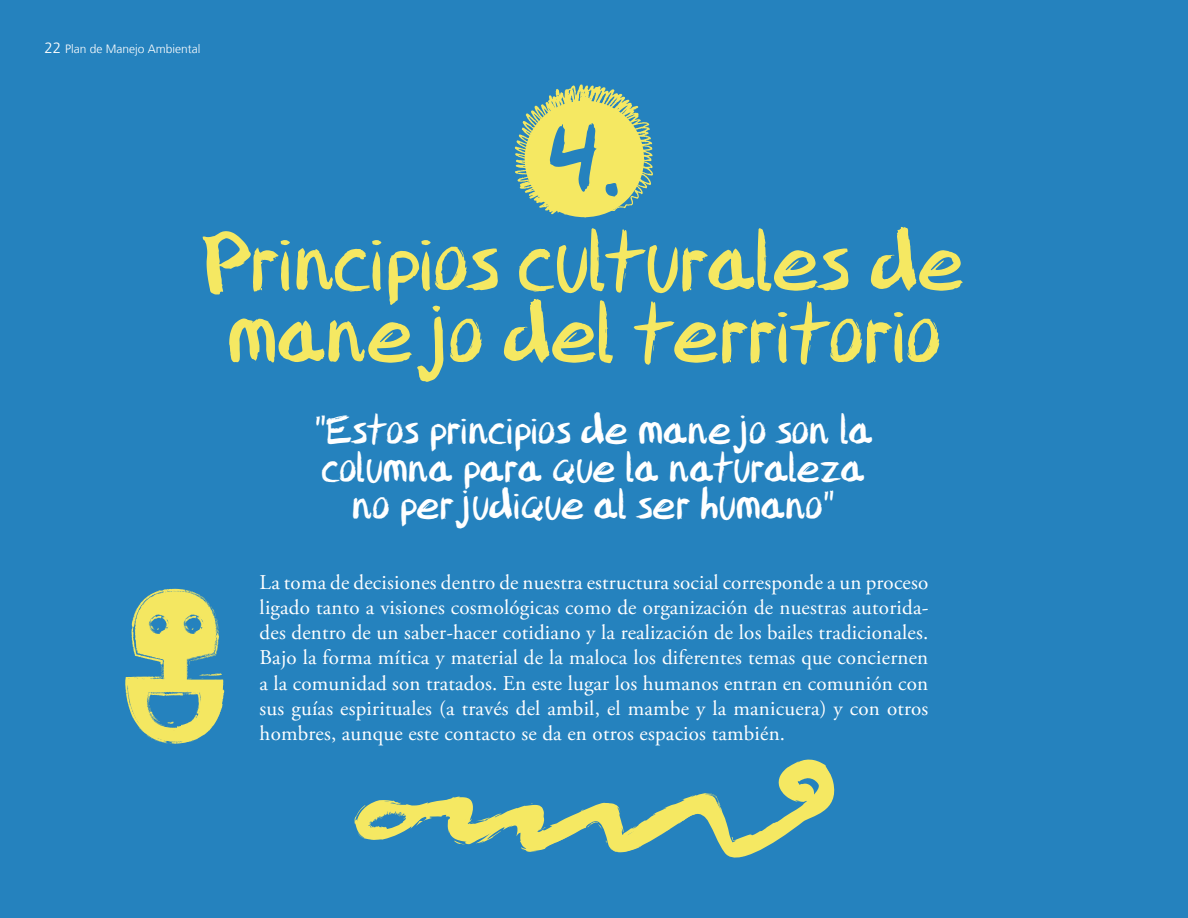
<style>
.page{position:relative;width:1188px;height:918px;background:#2582be}
.page>*{position:absolute;margin:0;border:0;box-sizing:border-box;transform-origin:0 0}
.t1{font:90px "FFAD Matro";color:#2582be}
.t2{font:72px/72px "FFAD Matro";color:#f5e862;text-align:center}
.t3{font:36px/37.5px "FFAD Matro";color:#fff;text-align:center}
.t4{font:21px/25.2px "Adobe Garamond Pro";letter-spacing:.01em;color:#fff;text-align:justify}
.t5{font:300 12px "Frutiger LT";color:#fff}
.s1{font-size:15px}
</style>
<div class="page">
<svg style="left:515px;top:85px;width:138px;height:133px"></svg>
<svg style="left:125px;top:589px;width:100px;height:155px"></svg>
<svg style="left:355px;top:759px;width:474px;height:93px"></svg>
<svg style="left:363px;top:802px;width:61px;height:31px"></svg>
<svg style="left:580px;top:809px;width:4px;height:3px"></svg>
<svg style="left:521px;top:848px;width:4px;height:3px"></svg>
<svg style="left:629px;top:810px;width:120px;height:47px"></svg>
<svg style="left:597px;top:821px;width:6px;height:11px"></svg>
<svg style="left:454px;top:834px;width:11px;height:11px"></svg>
<svg style="left:825px;top:772px;width:6px;height:14px"></svg>
<svg style="left:526px;top:803px;width:7px;height:3px"></svg>
<p class="t5" style="left:44px;top:42px;width:158px"><span class="s1">22</span> Plan de Manejo Ambiental</p>
<h1 class="t1" style="left:547px;top:93px;width:76px">4.</h1>
<h2 class="t2" style="left:204px;top:227px;width:761px">Principios culturales de manejo del territorio</h2>
<h3 class="t3" style="left:314px;top:411px;width:560px">“Estos principios de manejo son la columna para que la naturaleza no perjudique al ser humano”</h3>
<p class="t4" style="left:260px;top:570px;width:670px">La toma de decisiones dentro de nuestra estructura social corresponde a un proceso ligado tanto a visiones cosmológicas como de organización de nuestras autorida&shy;des dentro de un saber-hacer cotidiano y la realización de los bailes tradicionales.<br>Bajo la forma mítica y material de la maloca los diferentes temas que conciernen a la comunidad son tratados. En este lugar los humanos entran en comunión con sus guías espirituales (a través del ambil, el mambe y la manicuera) y con otros hombres, aunque este contacto se da en otros espacios también.</p>
</div>
